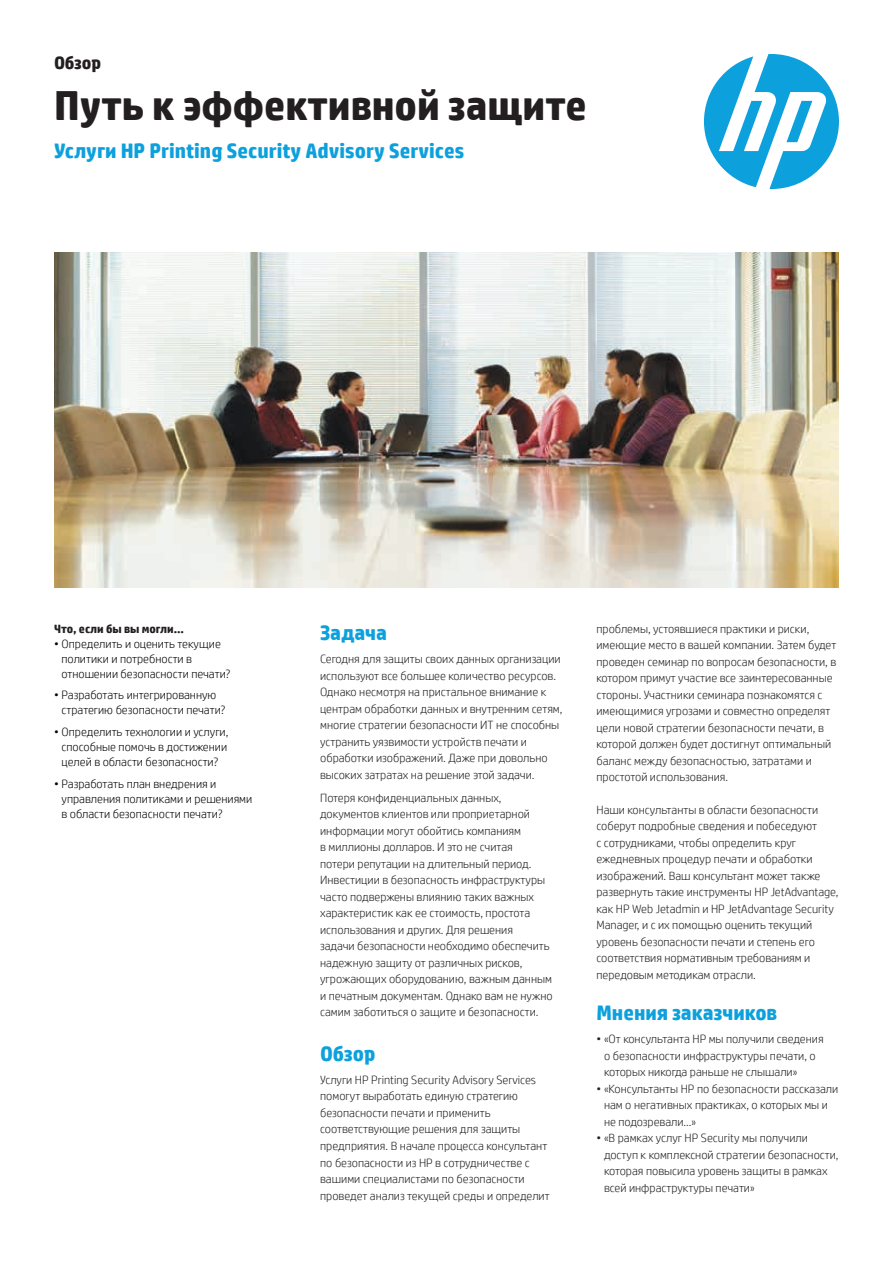
<style>
.page{position:relative;width:893px;height:1263px;background:#fff}
.page>*{position:absolute;margin:0;border:0;box-sizing:border-box;transform-origin:0 0}
.Headline_28_30{font:700 42px "HP Simplified";color:#231f20}
.Subhead_no_space{font:700 21px "HP Simplified";color:#0ca0dd}
.Subhead_14_16_bold_b{font:700 21px "HP Simplified";color:#0ca0dd}
.Document_type_12_14{font:700 18px "HP Simplified";letter-spacing:-.005em;color:#231f20}
.Body_last{font:300 12px/16.5px "HP Simplified";color:#231f20}
.Body{font:300 12px/16.5px "HP Simplified";color:#231f20}
.t1{font:300 12px/15px "HP Simplified";color:#040503}
.Sidebar_header_no_sp{font:700 12px "HP Simplified";color:#231f20}
</style>
<div class="page">
<svg style="left:704px;top:54px;width:135px;height:135px"></svg>
<img style="left:54px;top:253px;width:785px;height:334px">
<p class="Document_type_12_14" style="left:54px;top:51px;width:49px">Обзор</p>
<p class="Headline_28_30" style="left:54px;top:78px;width:534px">Путь к эффективной защите</p>
<p class="Subhead_no_space" style="left:54px;top:137px;width:412px">Услуги HP Printing Security Advisory Services</p>
<p class="Sidebar_header_no_sp" style="left:54px;top:621px;width:132px">Что, если бы вы могли...</p>
<p class="t1" style="left:62px;top:636px;width:170px;text-indent:-8px">• Определить и оценить текущие политики и потребности в отношении безопасности печати?</p>
<p class="t1" style="left:62px;top:687px;width:165px;text-indent:-8px">• Разработать интегрированную стратегию безопасности печати?</p>
<p class="t1" style="left:54px;top:724px;width:176px;text-align:center">• Определить технологии и услуги, способные помочь в достижении целей в области безопасности?</p>
<p class="t1" style="left:62px;top:776px;width:192px;text-indent:-8px">• Разработать план внедрения и управления политиками и решениями в области безопасности печати?</p>
<p class="Subhead_14_16_bold_b" style="left:320px;top:619px;width:68px">Задача</p>
<p class="Body" style="left:320px;top:650px;width:244px">Сегодня для защиты своих данных организации используют все большее количество ресурсов.<br>Однако несмотря на пристальное внимание к центрам обработки данных и внутренним сетям, многие стратегии безопасности ИТ не способны устранить уязвимости устройств печати и обработки изображений. Даже при довольно высоких затратах на решение этой задачи.</p>
<p class="Body_last" style="left:320px;top:789px;width:234px">Потеря конфиденциальных данных, документов клиентов или проприетарной информации могут обойтись компаниям<br>в миллионы долларов. И это не считая<br>потери репутации на длительный период.<br>Инвестиции в безопасность инфраструктуры часто подвержены влиянию таких важных характеристик как ее стоимость, простота использования и других. Для решения<br>задачи безопасности необходимо обеспечить надежную защиту от различных рисков, угрожающих оборудованию, важным данным и печатным документам. Однако вам не нужно самим заботиться о защите и безопасности.</p>
<p class="Subhead_14_16_bold_b" style="left:320px;top:1040px;width:57px">Обзор</p>
<p class="Body" style="left:320px;top:1071px;width:231px">Услуги HP Printing Security Advisory Services помогут выработать единую стратегию безопасности печати и применить соответствующие решения для защиты предприятия. В начале процесса консультант по безопасности из HP в сотрудничестве с вашими специалистами по безопасности проведет анализ текущей среды и определит</p>
<p class="Body" style="left:596px;top:620px;width:241px">проблемы, устоявшиеся практики и риски, имеющие место в вашей компании. Затем будет проведен семинар по вопросам безопасности, в котором примут участие все заинтересованные стороны. Участники семинара познакомятся с имеющимися угрозами и совместно определят цели новой стратегии безопасности печати, в которой должен будет достигнут оптимальный баланс между безопасностью, затратами и простотой использования.</p>
<p class="Body_last" style="left:596px;top:801px;width:244px">Наши консультанты в области безопасности соберут подробные сведения и побеседуют<br>с сотрудниками, чтобы определить круг ежедневных процедур печати и обработки изображений. Ваш консультант может также развернуть такие инструменты HP JetAdvantage, как HP Web Jetadmin и HP JetAdvantage Security Manager, и с их помощью оценить текущий уровень безопасности печати и степень его соответствия нормативным требованиям и передовым методикам отрасли.</p>
<p class="Subhead_14_16_bold_b" style="left:596px;top:999px;width:182px">Мнения заказчиков</p>
<p class="Body_last" style="left:604px;top:1030px;width:221px;text-indent:-8px">• «От консультанта HP мы получили сведения о безопасности инфраструктуры печати, о которых никогда раньше не слышали»</p>
<p class="Body_last" style="left:604px;top:1080px;width:236px;text-indent:-8px">• «Консультанты HP по безопасности рассказали нам о негативных практиках, о которых мы и не подозревали...»</p>
<p class="Body_last" style="left:604px;top:1129px;width:236px;text-indent:-8px">• «В рамках услуг HP Security мы получили доступ к комплексной стратегии безопасности, которая повысила уровень защиты в рамках всей инфраструктуры печати»</p>
</div>
